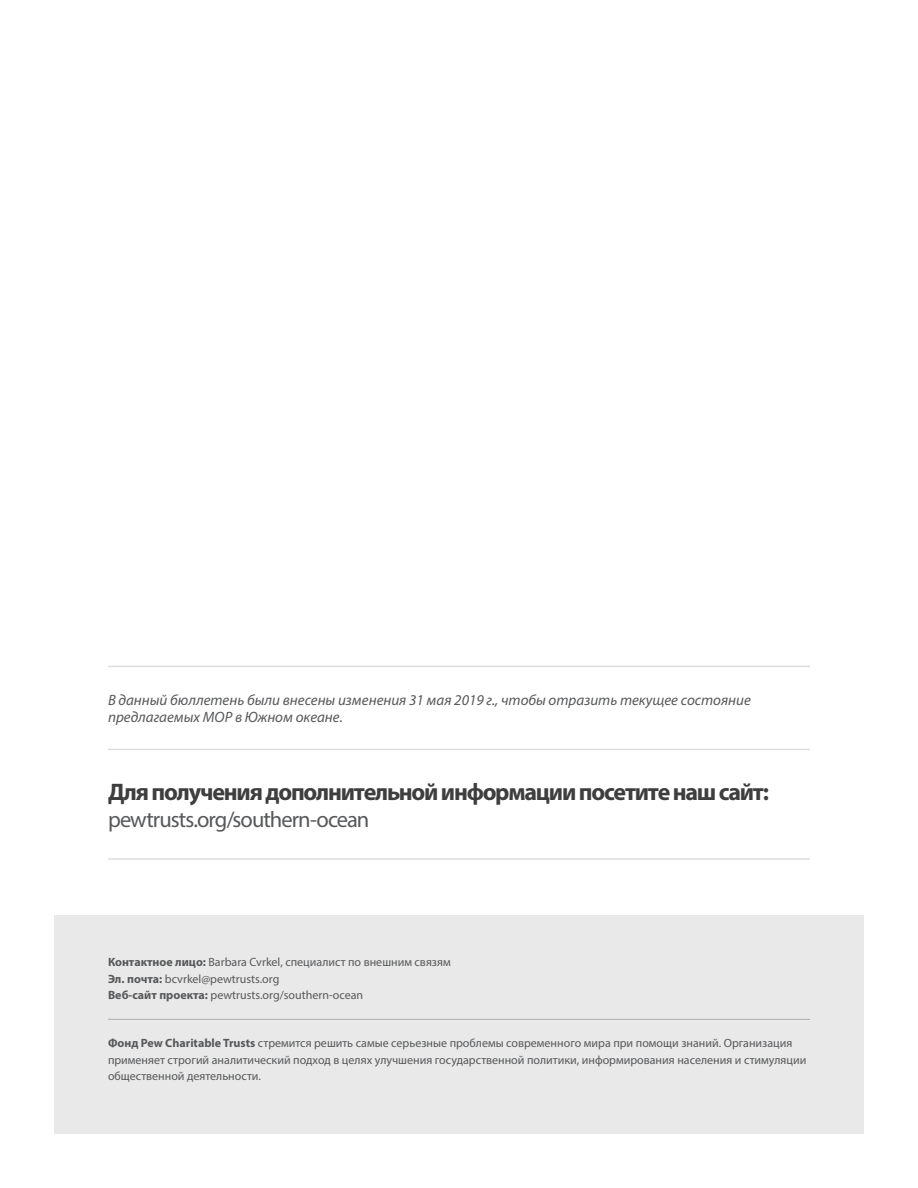
<style>
.page{position:relative;width:918px;height:1188px;background:#fff}
.page>*{position:absolute;margin:0;border:0;box-sizing:border-box;transform-origin:0 0}
.t1{font:700 24px "Myriad Pro";letter-spacing:-.05em;color:#3e3e3f}
.Footer_website{font:22.5px "Myriad Pro";letter-spacing:-.04em;color:#57585a}
.Body{font:italic 15px/16.5px "Myriad Pro";color:#57585a}
.Footer_text{font:12px/16.5px "Myriad Pro";color:#57585a}
.s1{font-weight:700}
</style>
<div class="page">
<div style="left:54px;top:915px;width:810px;height:219px;background:#e9e9e9"></div>
<hr style="left:108px;top:749px;width:702px;height:1px;background:#231f20">
<hr style="left:108px;top:858px;width:702px;height:2px;background:#231f20">
<hr style="left:108px;top:1019px;width:702px;height:1px;background:#231f20">
<hr style="left:108px;top:666px;width:702px;height:1px;background:#231f20">
<p class="Body" style="left:108px;top:692px;width:644px">В данный бюллетень были внесены изменения 31 мая 2019 г., чтобы отразить текущее состояние предлагаемых МОР в Южном океане.</p>
<h1 class="t1" style="left:108px;top:777px;width:663px">Для получения дополнительной информации посетите наш сайт:</h1>
<p class="Footer_website" style="left:108px;top:806px;width:263px">pewtrusts.org/southern-ocean</p>
<p class="Footer_text" style="left:108px;top:954px;width:344px"><span class="s1">Контактное лицо:</span> Barbara Cvrkel, специалист по внешним связям<br><span class="s1">Эл. почта:</span> bcvrkel@pewtrusts.org<br><span class="s1">Веб-сайт проекта:</span> pewtrusts.org/southern-ocean</p>
<p class="Footer_text" style="left:108px;top:1035px;width:700px"><span class="s1">Фонд Pew Charitable Trusts</span> стремится решить самые серьезные проблемы современного мира при помощи знаний. Организация применяет строгий аналитический подход в целях улучшения государственной политики, информирования населения и стимуляции общественной деятельности.</p>
</div>
